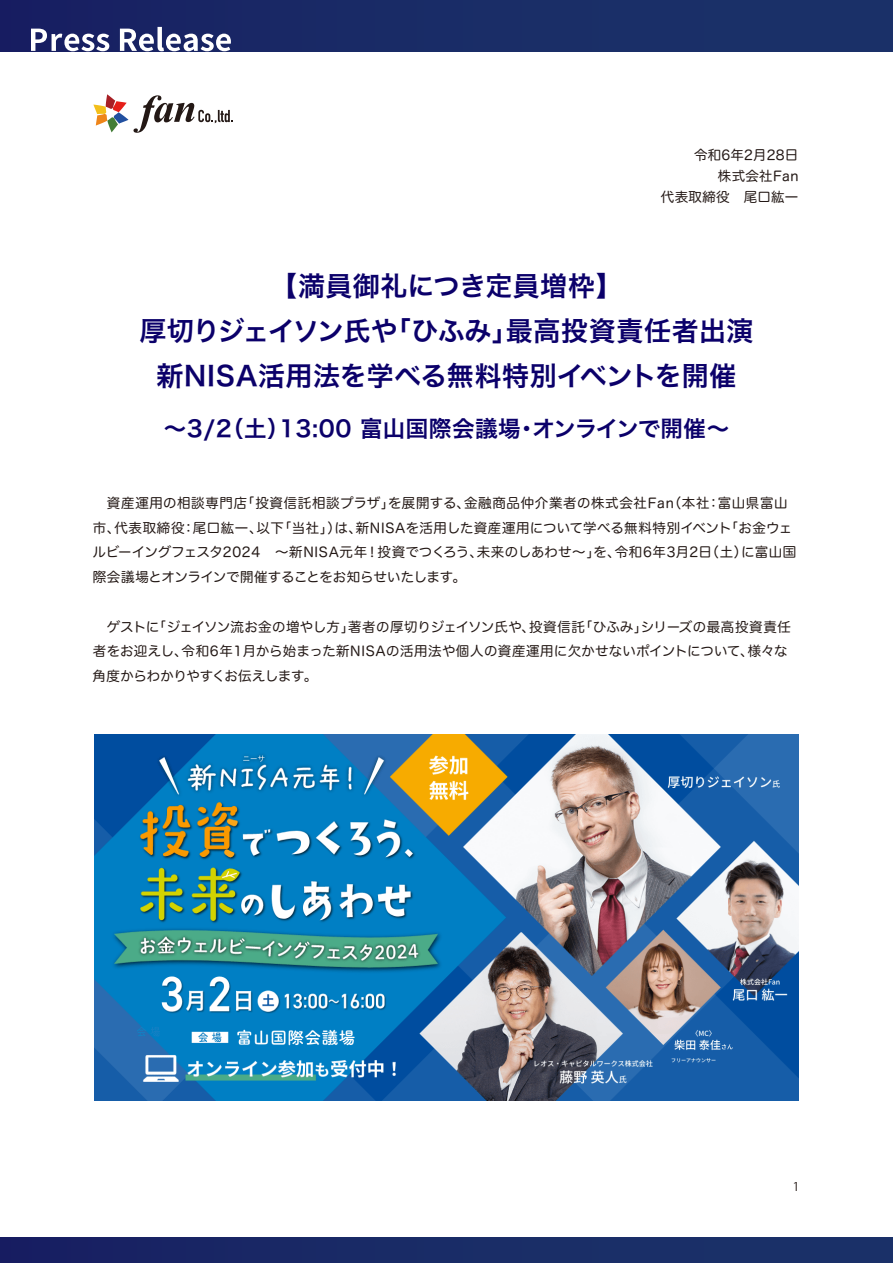
<style>
.page{position:relative;width:893px;height:1263px;background:#fff}
.page>*{position:absolute;margin:0;border:0;box-sizing:border-box;transform-origin:0 0}
.t1{font:27px/45px "Hiragino Sans W6";letter-spacing:.01em;color:#0b006a;text-align:center}
.t2{font:22.5px "Hiragino Sans W6";letter-spacing:.02em;color:#0b006a}
.t3{font:13.5px/24.8px "Hira Maru Pro W4";letter-spacing:.025em;color:#231815}
.t4{font:12px "Koz Go Pro";color:#231815}
</style>
<div class="page">
<div style="left:0;top:0;width:893px;height:51px;background:linear-gradient(to right,#182163,#1b3469)"></div>
<div style="left:0;top:1237px;width:893px;height:26px;background:linear-gradient(to right,#182063,#1b3469)"></div>
<svg style="left:31px;top:29px;width:78px;height:22px"></svg>
<svg style="left:120px;top:27px;width:111px;height:24px"></svg>
<svg style="left:93px;top:94px;width:140px;height:39px"></svg>
<img style="left:94px;top:735px;width:704px;height:366px">
<p class="t3" style="left:694px;top:142px;width:106px">令和6年2月28日</p>
<p class="t3" style="left:661px;top:165px;width:139px;line-height:21px;text-align:right">株式会社Fan<br>代表取締役　尾口紘一</p>
<h1 class="t1" style="left:139px;top:263px;width:616px">【満員御礼につき定員増枠】<br>厚切りジェイソン氏や「ひふみ」最高投資責任者出演新NISA活用法を学べる無料特別イベントを開催</h1>
<h2 class="t2" style="left:164px;top:409px;width:567px">～3/2（土）13:00 富山国際会議場・オンラインで開催～</h2>
<p class="t3" style="left:92px;top:489px;width:705px">　資産運用の相談専門店「投資信託相談プラザ」を展開する、金融商品仲介業者の株式会社Fan（本社：富山県富山市、代表取締役：尾口紘一、以下「当社」）は、新NISAを活用した資産運用について学べる無料特別イベント「お金ウェルビーイングフェスタ2024　～新NISA元年！投資でつくろう、未来のしあわせ～」を、令和6年3月2日（土）に富山国際会議場とオンラインで開催することをお知らせいたします。</p>
<p class="t3" style="left:93px;top:613px;width:700px">　ゲストに「ジェイソン流お金の増やし方」著者の厚切りジェイソン氏や、投資信託「ひふみ」シリーズの最高投資責任者をお迎えし、令和6年1月から始まった新NISAの活用法や個人の資産運用に欠かせないポイントについて、様々な角度からわかりやすくお伝えします。</p>
<p class="t4" style="left:793px;top:1178px;width:8px">1</p>
</div>
